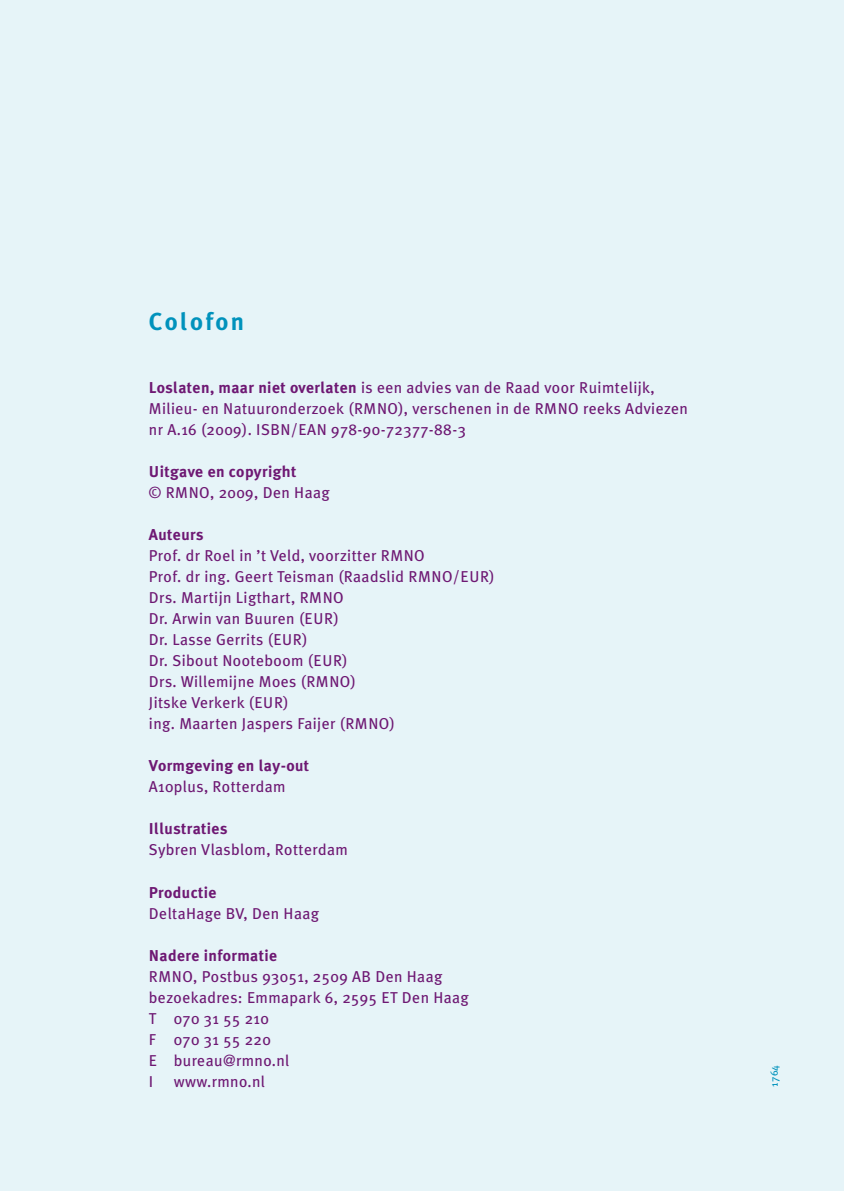
<style>
.page{position:relative;width:844px;height:1191px;background:#fff}
.page>*{position:absolute;margin:0;border:0;box-sizing:border-box;transform-origin:0 0}
.t1{font:700 24.5px "Meta Plus";letter-spacing:.1em;color:#0092bc}
.t2{font:15.75px/21px "Meta Plus";letter-spacing:.025em;color:#6e1873}
.t3{font:700 15.75px "Meta Plus";letter-spacing:.025em;color:#6e1873}
.t4{font:10.5px "Meta Plus";color:#0092bc}
.s1{font-weight:700}
</style>
<div class="page">
<div style="left:0;top:0;width:843px;height:1191px;background:#e6f4f8"></div>
<h1 class="t1" style="left:149px;top:308px;width:97px">Colofon</h1>
<p class="t2" style="left:149px;top:377px;width:540px"><span class="s1">Loslaten, maar niet overlaten</span> is een advies van de Raad voor Ruimtelijk,<br>Milieu- en Natuuronderzoek (RMNO), verschenen in de RMNO reeks Adviezen nr A.16 (2009). ISBN/EAN 978-90-72377-88-3</p>
<p class="t3" style="left:149px;top:463px;width:149px">Uitgave en copyright</p>
<p class="t2" style="left:149px;top:482px;width:182px">© RMNO, 2009, Den Haag</p>
<p class="t3" style="left:149px;top:526px;width:56px">Auteurs</p>
<p class="t2" style="left:149px;top:545px;width:347px">Prof. dr Roel in ’t Veld, voorzitter RMNO<br>Prof. dr ing. Geert Teisman (Raadslid RMNO/EUR)<br>Drs. Martijn Ligthart, RMNO<br>Dr. Arwin van Buuren (EUR)<br>Dr. Lasse Gerrits (EUR)<br>Dr. Sibout Nooteboom (EUR)<br>Drs. Willemijne Moes (RMNO)<br>Jitske Verkerk (EUR)<br>ing. Maarten Jaspers Faijer (RMNO)</p>
<p class="t3" style="left:149px;top:757px;width:162px">Vormgeving en lay-out</p>
<p class="t2" style="left:149px;top:776px;width:138px">A10plus, Rotterdam</p>
<p class="t3" style="left:149px;top:820px;width:80px">Illustraties</p>
<p class="t2" style="left:149px;top:839px;width:200px">Sybren Vlasblom, Rotterdam</p>
<p class="t3" style="left:149px;top:883px;width:69px">Productie</p>
<p class="t2" style="left:149px;top:902px;width:171px">DeltaHage BV, Den Haag</p>
<p class="t3" style="left:149px;top:946px;width:130px">Nadere informatie</p>
<p class="t2" style="left:149px;top:965px;width:321px">RMNO, Postbus 93051, 2509 AB Den Haag bezoekadres: Emmapark 6, 2595 ET Den Haag<br>T 070 31 55 210<br>F 070 31 55 220<br>E bureau@rmno.nl<br>I</p>
<p class="t2" style="left:174px;top:1070px;width:93px">www.rmno.nl</p>
<p class="t4" style="left:767px;top:1086px;width:23px;rotate:-90deg">1764</p>
</div>
